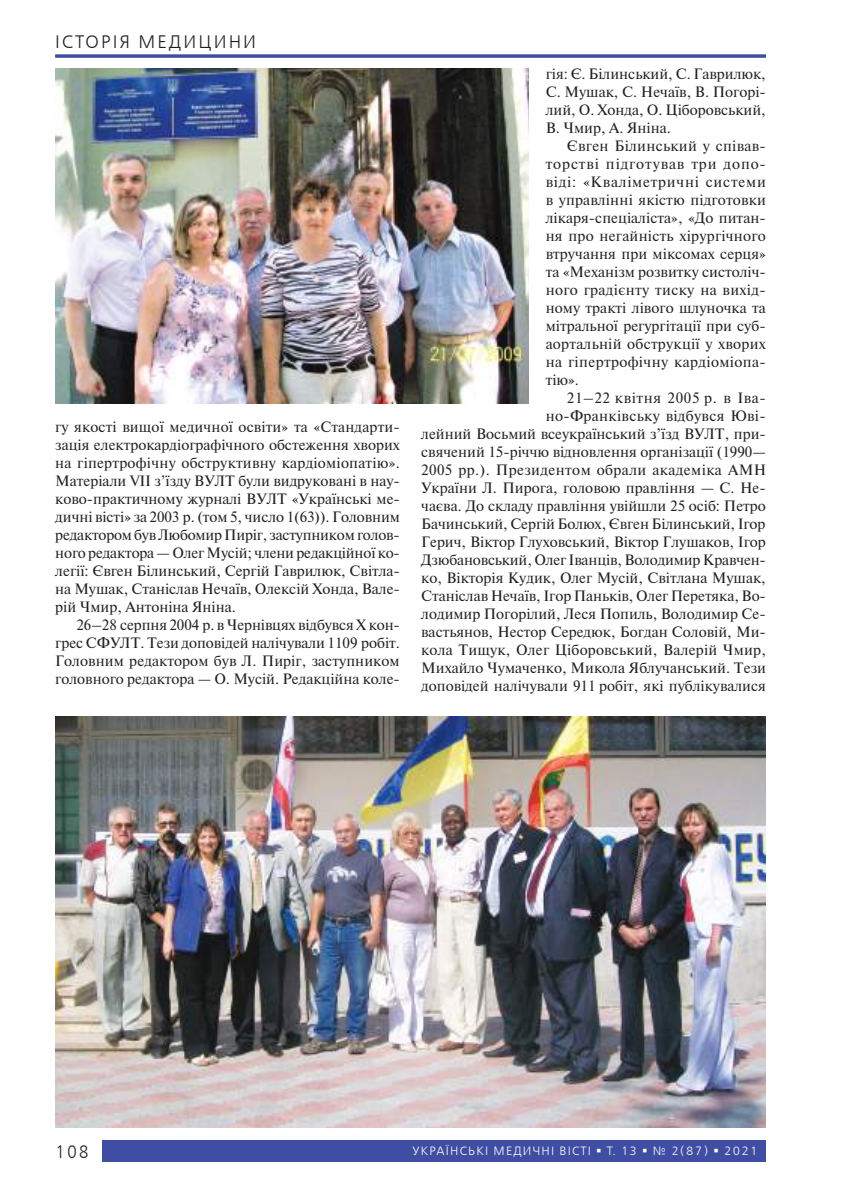
<style>
.page{position:relative;width:851px;height:1204px;background:#fff}
.page>*{position:absolute;margin:0;border:0;box-sizing:border-box;transform-origin:0 0}
.t1{font:18px "Free Set C";letter-spacing:.115em;color:#241f1f}
.t2{font:18px "Free Set C";letter-spacing:.115em;color:#241f1f;scale:.9 1}
.t3{font:15px/18px "Newton";color:#241f1f;text-align:justify}
.t4{font:12px "Free Set C";letter-spacing:.1em;color:#fff}
</style>
<div class="page">
<div style="left:102px;top:1140px;width:663px;height:21px;background:#3f4da2"></div>
<img style="left:55px;top:68px;width:473px;height:336px">
<img style="left:55px;top:716px;width:710px;height:411px">
<hr style="left:55px;top:55px;width:710px;height:3px;background:#3f4da2">
<p class="t1" style="left:55px;top:31px;width:202px">ІСТОРІЯ МЕДИЦИНИ</p>
<p class="t1" style="left:55px;top:31px;width:89px">РУБРИКА</p>
<p class="t3" style="left:55px;top:417px;width:346px">гу якості вищої медичної освіти» та «Стандарти&shy;зація електрокардіографічного обстеження хворих на -гіпертрофічну обструктивну кардіоміопатію».<br>Матеріали VII з’їзду ВУЛТ були видруковані в нау&shy;ково-практичному журналі ВУЛТ «Українські ме&shy;дичні вісті» за 2003 р. (том 5, число 1(63)). Головним редактором був Любомир Пиріг, заступником голов&shy;ного редактора — Олег Мусій; члени редакційної ко&shy;легії: Євген Білинський, Сергій Гаврилюк, Світла&shy;на Мушак, Станіслав Нечаїв, Олексій Хонда, Вале&shy;рій Чмир, Антоніна Яніна.</p>
<p class="t3" style="left:55px;top:615px;width:346px;text-indent:21px">26–28 серпня 2004 р. в Чернівцях відбувся Х кон&shy;грес СФУЛТ. Тези доповідей налічували 1109 робіт.<br>Головним редактором був Л. Пиріг, заступником головного редактора — О. Мусій. Редакційна коле-</p>
<p class="t3" style="left:545px;top:64px;width:222px">гія: Є. Білинський, С. Гаврилюк, С. Мушак, С. Нечаїв, В. Погорі&shy;лий, О. Хонда, О. Ціборовський, В. Чмир, А. Яніна.</p>
<p class="t3" style="left:545px;top:136px;width:222px;text-align:left;text-indent:21px">Євген Білинський у співав&shy;торстві підготував три допо&shy;віді: «Кваліметричні системи в управлінні якістю підготовки лікаря-спеціаліста», «До питан&shy;ня про негайність хірургічного втручання при міксомах серця» та «Механізм розвитку систоліч&shy;ного градієнту тиску на вихід&shy;ному тракті лівого шлуночка та мітральної регургітації при суб&shy;аортальній обструкції у хворих на гіпертрофічну кардіоміопа&shy;тію».</p>
<p class="t3" style="left:421px;top:388px;width:346px;text-align:right">21–22 квітня 2005 р. в Іва-<br>но-Франківську відбувся Юві-<br>лейний Восьмий всеукраїнський з’їзд ВУЛТ, при&shy;свячений 15-річчю відновлення організації (1990— 2005 рр.). Президентом обрали академіка АМН України Л. Пирога, головою правління — С. Не&shy;чаєва. До складу правління увійшли 25 осіб: Петро Бачинський, Сергій Болюх, Євген Білинський, Ігор Герич, Віктор Глуховський, Віктор Глушаков, Ігор Дзюбановський, Олег Іванців, Володимир Кравчен&shy;ко, Вікторія Кудик, Олег Мусій, Світлана Мушак, Станіслав Нечаїв, Ігор Паньків, Олег Перетяка, Во&shy;лодимир Погорілий, Леся Попиль, Володимир Се&shy;вастьянов, Нестор Середюк, Богдан Соловій, Ми&shy;кола Тищук, Олег Ціборовський, Валерій Чмир, Михайло Чумаченко, Микола Яблучанський. Тези доповідей налічували 911 робіт, які публікувалися</p>
<p class="t2" style="left:55px;top:1140px;width:39px">108</p>
<p class="t4" style="left:412px;top:1144px;width:346px">УКРАЇНСЬКІ МЕДИЧНІ ВІСТІ ▪ Т. 13 ▪ № 2(87) ▪ 2021</p>
</div>
